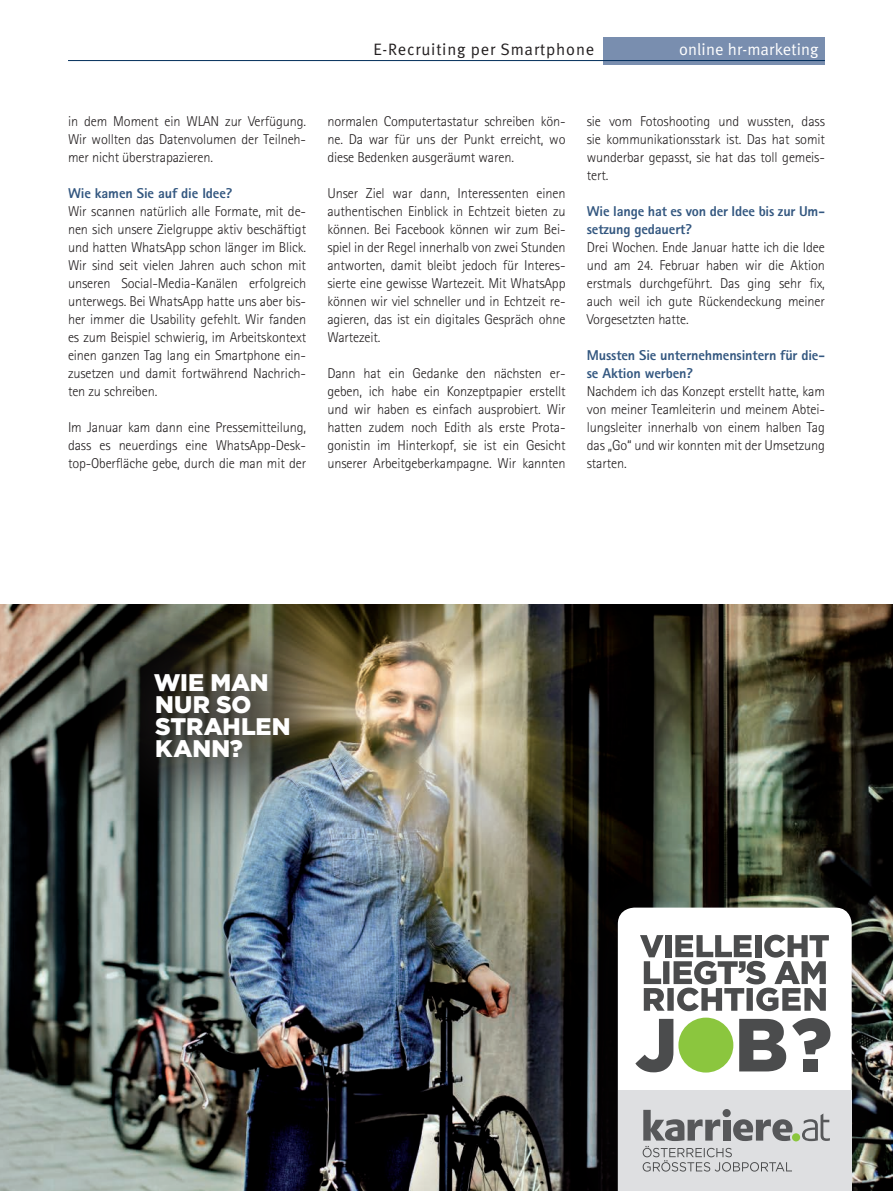
<style>
.page{position:relative;width:893px;height:1191px;background:#fff}
.page>*{position:absolute;margin:0;border:0;box-sizing:border-box;transform-origin:0 0}
.t1{font:900 24px/21.8px "Gotham";letter-spacing:-.005em;color:#fff}
.Seite_Thema{font:16.5px "Meta Normal";letter-spacing:.05em;color:#231f20}
.Seite_Thema_Balken{font:16.5px "Meta Normal";letter-spacing:.01em;color:#fff}
.Body{font:300 14.25px/18px "Rotis Sans Serif";letter-spacing:-.01em;color:#231f20;text-align:justify}
.Body-2{font:800 14.25px/18px "Rotis Sans Serif";letter-spacing:-.01em;color:#335780}
</style>
<div class="page">
<img style="left:0;top:604px;width:893px;height:587px">
<div style="left:538px;top:828px;width:355px;height:363px;background:#231f20;opacity:.2"></div>
<svg style="left:618px;top:907px;width:234px;height:183px"></svg>
<div style="left:618px;top:1090px;width:234px;height:101px;background:#dedfe1"></div>
<svg style="left:640px;top:934px;width:189px;height:77px"></svg>
<div style="left:803px;top:1058px;width:15px;height:13px;background:#4b4c4d"></div>
<svg style="left:792px;top:1018px;width:38px;height:36px"></svg>
<svg style="left:635px;top:1019px;width:38px;height:53px"></svg>
<div style="left:678px;top:1017px;width:55px;height:55px;background:#8bc63e;border-radius:50%"></div>
<svg style="left:739px;top:1019px;width:47px;height:52px"></svg>
<div style="left:792px;top:1133px;width:8px;height:8px;background:#8bc63e;border-radius:50%"></div>
<svg style="left:802px;top:1113px;width:28px;height:28px"></svg>
<svg style="left:643px;top:1109px;width:149px;height:62px"></svg>
<div style="left:76px;top:604px;width:291px;height:233px;background:#231f20;opacity:.75"></div>
<div style="left:604px;top:37px;width:221px;height:28px;background:#798eaf"></div>
<hr style="left:68px;top:60px;width:757px;height:1px;background:#002d5a">
<p class="Seite_Thema" style="left:373px;top:39px;width:222px">E-Recruiting per Smartphone</p>
<p class="Seite_Thema_Balken" style="left:679px;top:40px;width:141px">online hr-marketing</p>
<p class="Body" style="left:68px;top:112px;width:240px">in dem Moment ein WLAN zur Verfügung.<br>Wir wollten das Datenvolumen der Teilneh&shy;mer nicht überstrapazieren.</p>
<p class="Body-2" style="left:68px;top:184px;width:166px">Wie kamen Sie auf die Idee?</p>
<p class="Body" style="left:68px;top:202px;width:240px">Wir scannen natürlich alle Formate, mit de&shy;nen sich unsere Zielgruppe aktiv beschäftigt und hatten WhatsApp schon länger im Blick.<br>Wir sind seit vielen Jahren auch schon mit unseren Social-Media-Kanälen erfolgreich unterwegs. Bei WhatsApp hatte uns aber bis&shy;her immer die Usability gefehlt. Wir fanden es zum Beispiel schwierig, im Arbeitskontext einen ganzen Tag lang ein Smartphone ein&shy;zusetzen und damit fortwährend Nachrich&shy;ten zu schreiben.</p>
<p class="Body" style="left:68px;top:418px;width:240px">Im Januar kam dann eine Pressemitteilung, dass es neuerdings eine WhatsApp-Desk&shy;top-Oberfläche gebe, durch die man mit der</p>
<p class="Body" style="left:327px;top:112px;width:240px">normalen Computertastatur schreiben kön&shy;ne. Da war für uns der Punkt erreicht, wo diese Bedenken ausgeräumt waren.</p>
<p class="Body" style="left:327px;top:184px;width:240px">Unser Ziel war dann, Interessenten einen authentischen Einblick in Echtzeit bieten zu können. Bei Facebook können wir zum Bei&shy;spiel in der Regel innerhalb von zwei Stunden antworten, damit bleibt jedoch für Interes&shy;sierte eine gewisse Wartezeit. Mit WhatsApp können wir viel schneller und in Echtzeit re&shy;agieren, das ist ein digitales Gespräch ohne Wartezeit.</p>
<p class="Body" style="left:327px;top:364px;width:240px">Dann hat ein Gedanke den nächsten er&shy;geben, ich habe ein Konzeptpapier erstellt und wir haben es einfach ausprobiert. Wir hatten zudem noch Edith als erste Prota&shy;gonistin im Hinterkopf, sie ist ein Gesicht unserer Arbeitgeberkampagne. Wir kannten</p>
<p class="Body" style="left:587px;top:112px;width:240px">sie vom Fotoshooting und wussten, dass sie kommunikationsstark ist. Das hat somit wunderbar gepasst, sie hat das toll gemeis&shy;tert.</p>
<p class="Body-2" style="left:587px;top:202px;width:240px">Wie lange hat es von der Idee bis zur Um&shy;setzung gedauert?</p>
<p class="Body" style="left:587px;top:238px;width:240px">Drei Wochen. Ende Januar hatte ich die Idee und am 24. Februar haben wir die Aktion erstmals durchgeführt. Das ging sehr fix, auch weil ich gute Rückendeckung meiner Vorgesetzten hatte.</p>
<p class="Body-2" style="left:587px;top:346px;width:240px">Mussten Sie unternehmensintern für die&shy;se Aktion werben?</p>
<p class="Body" style="left:587px;top:382px;width:240px">Nachdem ich das Konzept erstellt hatte, kam von meiner Teamleiterin und meinem Abtei&shy;lungsleiter innerhalb von einem halben Tag das „Go“ und wir konnten mit der Umsetzung starten.</p>
<h1 class="t1" style="left:154px;top:671px;width:138px">WIE MAN<br>NUR SO<br>STRAHLEN<br>KANN?</h1>
</div>
